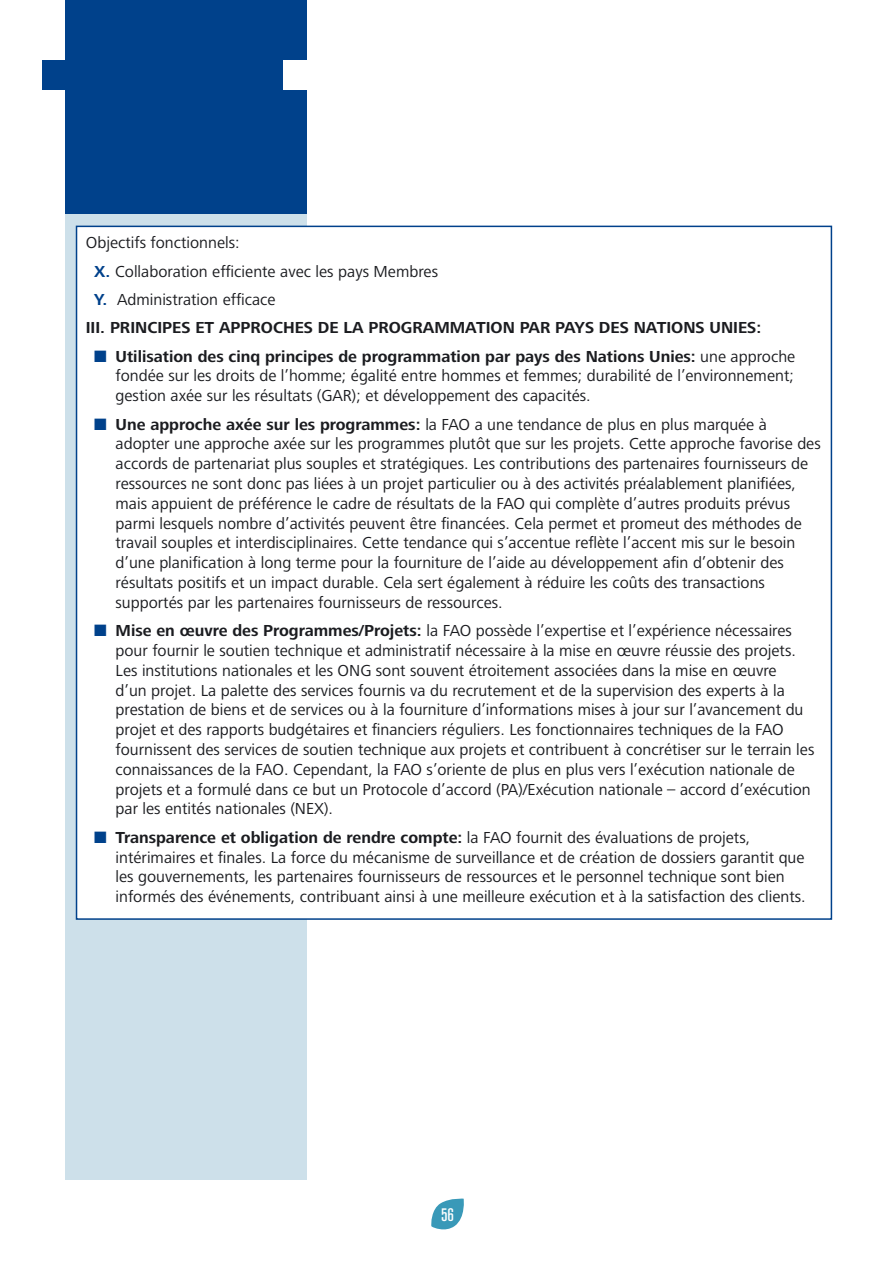
<style>
.page{position:relative;width:895px;height:1264px;background:#fff}
.page>*{position:absolute;margin:0;border:0;box-sizing:border-box;transform-origin:0 0}
.t1{font:500 18px "Akzidenz Grot Con BQ";color:#fff}
.t2{font:16.5px/19.8px "Frutiger Next LT";color:#1b1c20}
.t3{font:700 16.5px "Frutiger Next LT";color:#1b1c20}
.s1{font-weight:700;color:#00418b}
.s2{font-weight:400}
.s3{font-weight:700}
</style>
<div class="page">
<svg style="left:431px;top:1198px;width:32px;height:31px"></svg>
<div style="left:42px;top:60px;width:26px;height:30px;background:#00418b"></div>
<div style="left:65px;top:0;width:241px;height:213px;background:#00418b"></div>
<div style="left:65px;top:214px;width:241px;height:965px;background:#cde0ea"></div>
<div style="left:282px;top:60px;width:24px;height:30px;background:#fff"></div>
<div style="left:76px;top:226px;width:755px;height:693px;background:#fff"></div>
<p class="t2" style="left:86px;top:234px;width:155px">Objectifs fonctionnels:</p>
<p class="t2" style="left:94px;top:263px;width:345px"><span class="s1">X.</span> Collaboration efficiente avec les pays Membres</p>
<p class="t2" style="left:94px;top:291px;width:183px"><span class="s1">Y.</span> Administration efficace</p>
<p class="t3" style="left:86px;top:321px;width:676px">III. PRINCIPES ET APPROCHES DE LA PROGRAMMATION PAR PAYS DES NATIONS UNIES:</p>
<p class="t3" style="left:115px;top:350px;width:681px">Utilisation des cinq principes de programmation par pays des Nations Unies: <span class="s2">une approche</span></p>
<p class="t2" style="left:115px;top:367px;width:679px">fondée sur les droits de l’homme; égalité entre hommes et femmes; durabilité de l’environnement; gestion axée sur les résultats (GAR); et développement des capacités.</p>
<p class="t2" style="left:115px;top:415px;width:706px"><span class="s3">Une approche axée sur les programmes:</span> la FAO a une tendance de plus en plus marquée à adopter une approche axée sur les programmes plutôt que sur les projets. Cette approche favorise des accords de partenariat plus souples et stratégiques. Les contributions des partenaires fournisseurs de ressources ne sont donc pas liées à un projet particulier ou à des activités préalablement planifiées, mais appuient de préférence le cadre de résultats de la FAO qui complète d’autres produits prévus parmi lesquels nombre d’activités peuvent être financées. Cela permet et promeut des méthodes de travail souples et interdisciplinaires. Cette tendance qui s’accentue reflète l’accent mis sur le besoin d’une planification à long terme pour la fourniture de l’aide au développement afin d’obtenir des résultats positifs et un impact durable. Cela sert également à réduire les coûts des transactions supportés par les partenaires fournisseurs de ressources.</p>
<p class="t2" style="left:115px;top:622px;width:700px"><span class="s3">Mise en œuvre des Programmes/Projets:</span> la FAO possède l’expertise et l’expérience nécessaires pour fournir le soutien technique et administratif nécessaire à la mise en œuvre réussie des projets.<br>Les institutions nationales et les ONG sont souvent étroitement associées dans la mise en œuvre<br>d’un projet. La palette des services fournis va du recrutement et de la supervision des experts à la prestation de biens et de services ou à la fourniture d’informations mises à jour sur l’avancement du projet et des rapports budgétaires et financiers réguliers. Les fonctionnaires techniques de la FAO fournissent des services de soutien technique aux projets et contribuent à concrétiser sur le terrain les connaissances de la FAO. Cependant, la FAO s’oriente de plus en plus vers l’exécution nationale de projets et a formulé dans ce but un Protocole d’accord (PA)/Exécution nationale – accord d’exécution par les entités nationales (NEX).</p>
<p class="t2" style="left:115px;top:828px;width:691px"><span class="s3">Transparence et obligation de rendre compte:</span> la FAO fournit des évaluations de projets, intérimaires et finales. La force du mécanisme de surveillance et de création de dossiers garantit que les gouvernements, les partenaires fournisseurs de ressources et le personnel technique sont bien informés des événements, contribuant ainsi à une meilleure exécution et à la satisfaction des clients.</p>
<p class="t1" style="left:441px;top:1208px;width:14px">56</p>
</div>
